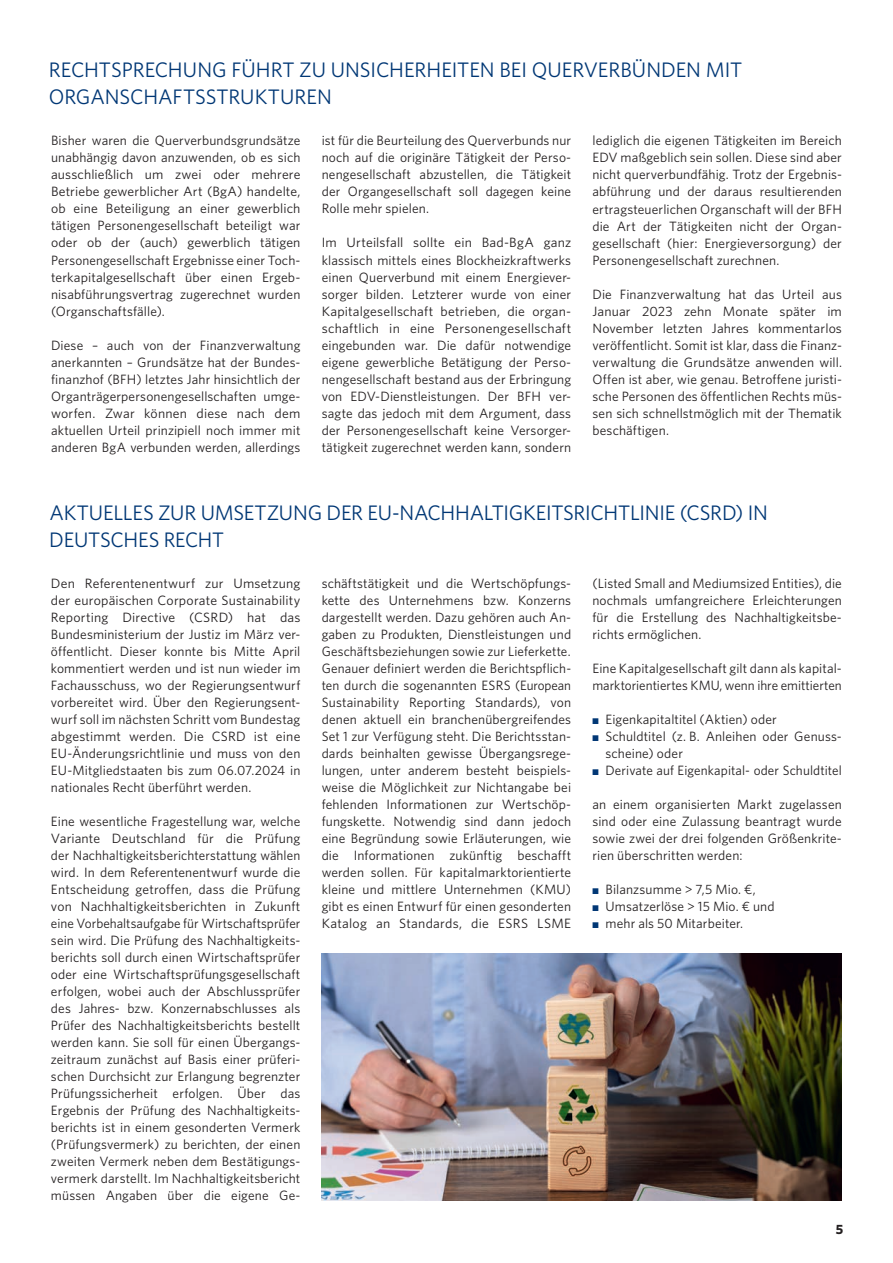
<style>
.page{position:relative;width:893px;height:1263px;background:#fff}
.page>*{position:absolute;margin:0;border:0;box-sizing:border-box;transform-origin:0 0}
.t1{font:21px/27px "Whitney";letter-spacing:-.01em;color:#013775}
.t2{font:13.5px/17px "Whitney";letter-spacing:.01em;color:#231f20;text-align:justify}
.t3{font:700 13.5px "Whitney";color:#231f20}
.s1{color:#013775}
</style>
<div class="page">
<img style="left:322px;top:954px;width:520px;height:246px">
<h1 class="t1" style="left:49px;top:56px;width:695px">RECHTSPRECHUNG FÜHRT ZU UNSICHERHEITEN BEI QUERVERBÜNDEN MIT<br>ORGANSCHAFTSSTRUKTUREN</h1>
<p class="t2" style="left:51px;top:132px;width:251px">Bisher waren die Querverbundsgrundsätze unabhängig davon anzuwenden, ob es sich ausschließlich um zwei oder mehrere Betriebe gewerblicher Art (BgA) handelte, ob eine Beteiligung an einer gewerblich tätigen Personengesellschaft beteiligt war oder ob der (auch) gewerblich tätigen Personengesellschaft Ergebnisse einer Toch&shy;terkapitalgesellschaft über einen Ergeb&shy;nisabführungsvertrag zugerechnet wurden (Organschaftsfälle).</p>
<p class="t2" style="left:51px;top:336px;width:251px">Diese – auch von der Finanzverwaltung anerkannten – Grundsätze hat der Bundes&shy;finanzhof (BFH) letztes Jahr hinsichtlich der Organträgerpersonengesellschaften umge&shy;worfen. Zwar können diese nach dem aktuellen Urteil prinzipiell noch immer mit anderen BgA verbunden werden, allerdings</p>
<p class="t2" style="left:322px;top:132px;width:251px">ist für die Beurteilung des Querverbunds nur noch auf die originäre Tätigkeit der Perso&shy;nengesellschaft abzustellen, die Tätigkeit der Organgesellschaft soll dagegen keine Rolle mehr spielen.</p>
<p class="t2" style="left:322px;top:234px;width:251px">Im Urteilsfall sollte ein Bad-BgA ganz klassisch mittels eines Blockheizkraftwerks einen Querverbund mit einem Energiever&shy;sorger bilden. Letzterer wurde von einer Kapitalgesellschaft betrieben, die organ&shy;schaftlich in eine Personengesellschaft eingebunden war. Die dafür notwendige eigene gewerbliche Betätigung der Perso&shy;nengesellschaft bestand aus der Erbringung von EDV-Dienstleistungen. Der BFH ver&shy;sagte das jedoch mit dem Argument, dass der Personengesellschaft keine Versorger&shy;tätigkeit zugerechnet werden kann, sondern</p>
<p class="t2" style="left:592px;top:132px;width:251px">lediglich die eigenen Tätigkeiten im Bereich EDV maßgeblich sein sollen. Diese sind aber nicht querverbundfähig. Trotz der Ergebnis&shy;abführung und der daraus resultierenden ertragsteuerlichen Organschaft will der BFH die Art der Tätigkeiten nicht der Organ&shy;gesellschaft (hier: Energieversorgung) der Personengesellschaft zurechnen.</p>
<p class="t2" style="left:592px;top:285px;width:251px">Die Finanzverwaltung hat das Urteil aus Januar 2023 zehn Monate später im November letzten Jahres kommentarlos veröffentlicht. Somit ist klar, dass die Finanz&shy;verwaltung die Grundsätze anwenden will.<br>Offen ist aber, wie genau. Betroffene juristi&shy;sche Personen des öffentlichen Rechts müs&shy;sen sich schnellstmöglich mit der Thematik beschäftigen.</p>
<h1 class="t1" style="left:49px;top:498px;width:720px">AKTUELLES ZUR UMSETZUNG DER EU-NACHHALTIGKEITSRICHTLINIE (CSRD) IN<br>DEUTSCHES RECHT</h1>
<p class="t2" style="left:51px;top:574px;width:251px">Den Referentenentwurf zur Umsetzung der europäischen Corporate Sustainability Reporting Directive (CSRD) hat das Bundesministerium der Justiz im März ver&shy;öffentlicht. Dieser konnte bis Mitte April kommentiert werden und ist nun wieder im Fachausschuss, wo der Regierungsentwurf vorbereitet wird. Über den Regierungsent&shy;wurf soll im nächsten Schritt vom Bundestag abgestimmt werden. Die CSRD ist eine EU-Änderungsrichtlinie und muss von den EU-Mitgliedstaaten bis zum 06.07.2024 in nationales Recht überführt werden.</p>
<p class="t2" style="left:51px;top:812px;width:251px">Eine wesentliche Fragestellung war, welche Variante Deutschland für die Prüfung der Nachhaltigkeitsberichterstattung wählen wird. In dem Referentenentwurf wurde die Entscheidung getroffen, dass die Prüfung von Nachhaltigkeitsberichten in Zukunft eine Vorbehaltsaufgabe für Wirtschaftsprüfer sein wird. Die Prüfung des Nachhaltigkeits&shy;berichts soll durch einen Wirtschaftsprüfer oder eine Wirtschaftsprüfungsgesellschaft erfolgen, wobei auch der Abschlussprüfer des Jahres- bzw. Konzernabschlusses als Prüfer des Nachhaltigkeitsberichts bestellt werden kann. Sie soll für einen Übergangs&shy;zeitraum zunächst auf Basis einer prüferi&shy;schen Durchsicht zur Erlangung begrenzter Prüfungssicherheit erfolgen. Über das Ergebnis der Prüfung des Nachhaltigkeits&shy;berichts ist in einem gesonderten Vermerk (Prüfungsvermerk) zu berichten, der einen zweiten Vermerk neben dem Bestätigungs&shy;vermerk darstellt. Im Nachhaltigkeitsbericht müssen Angaben über die eigene Ge-</p>
<p class="t2" style="left:322px;top:574px;width:251px">schäftstätigkeit und die Wertschöpfungs&shy;kette des Unternehmens bzw. Konzerns dargestellt werden. Dazu gehören auch An&shy;gaben zu Produkten, Dienstleistungen und Geschäftsbeziehungen sowie zur Lieferkette.<br>Genauer definiert werden die Berichtspflich&shy;ten durch die sogenannten ESRS (European Sustainability Reporting Standards), von denen aktuell ein branchenübergreifendes Set 1 zur Verfügung steht. Die Berichtsstan&shy;dards beinhalten gewisse Übergangsrege&shy;lungen, unter anderem besteht beispiels&shy;weise die Möglichkeit zur Nichtangabe bei fehlenden Informationen zur Wertschöp&shy;fungskette. Notwendig sind dann jedoch eine Begründung sowie Erläuterungen, wie die Informationen zukünftig beschafft werden sollen. Für kapitalmarktorientierte kleine und mittlere Unternehmen (KMU) gibt es einen Entwurf für einen gesonderten Katalog an Standards, die ESRS LSME</p>
<p class="t2" style="left:592px;top:574px;width:251px">(Listed Small and Mediumsized Entities), die nochmals umfangreichere Erleichterungen für die Erstellung des Nachhaltigkeitsbe&shy;richts ermöglichen.</p>
<p class="t2" style="left:592px;top:659px;width:251px">Eine Kapitalgesellschaft gilt dann als kapital&shy;marktorientiertes KMU, wenn ihre emittierten</p>
<p class="t2" style="left:592px;top:710px;width:186px"><span class="s1">■</span> Eigenkapitaltitel (Aktien) oder</p>
<p class="t2" style="left:605px;top:727px;width:238px;text-indent:-13px"><span class="s1">■</span> Schuldtitel (z. B. Anleihen oder Genuss&shy;scheine) oder</p>
<p class="t2" style="left:592px;top:761px;width:251px"><span class="s1">■</span> Derivate auf Eigenkapital- oder Schuldtitel</p>
<p class="t2" style="left:592px;top:795px;width:251px">an einem organisierten Markt zugelassen sind oder eine Zulassung beantragt wurde sowie zwei der drei folgenden Größenkrite&shy;rien überschritten werden:</p>
<p class="t2" style="left:592px;top:880px;width:165px"><span class="s1">■</span> Bilanzsumme &gt; 7,5 Mio. €,</p>
<p class="t2" style="left:592px;top:897px;width:184px"><span class="s1">■</span> Umsatzerlöse &gt; 15 Mio. € und</p>
<p class="t2" style="left:592px;top:914px;width:152px"><span class="s1">■</span> mehr als 50 Mitarbeiter.</p>
<p class="t3" style="left:836px;top:1220px;width:9px">5</p>
</div>
